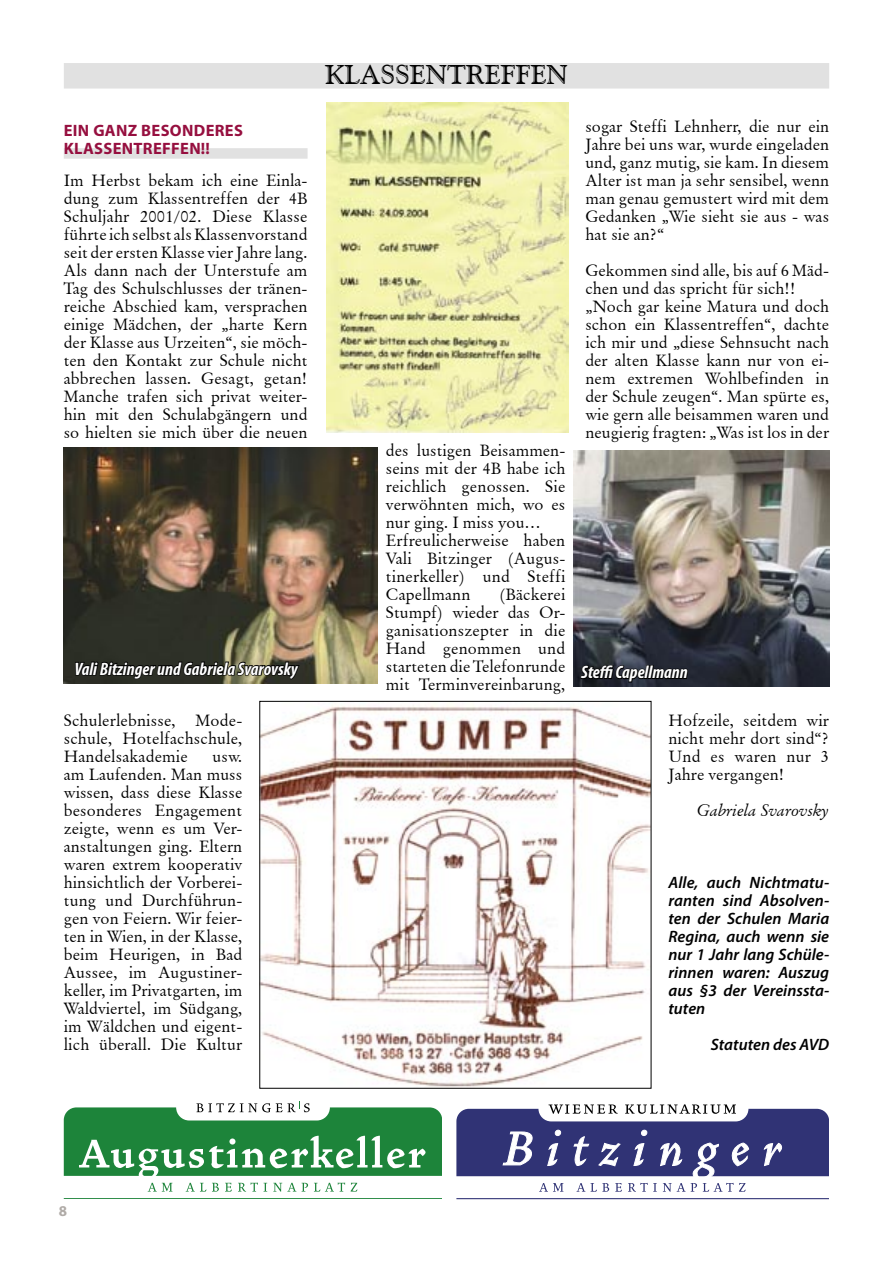
<style>
.page{position:relative;width:893px;height:1263px;background:#fff}
.page>*{position:absolute;margin:0;border:0;box-sizing:border-box;transform-origin:0 0}
.t1{font:27px "Goudy Handtooled BT";color:#000}
.t2{font:italic 700 condensed 18px "Myriad Pro";color:#fff}
.t3{font:16.5px/18px "Original Garamond BT";color:#000;text-align:justify}
.t4{font:italic 600 16.5px/18px "Myriad Pro";color:#000;text-align:justify}
.t5{font:700 16.5px/18px "Myriad Pro";letter-spacing:.02em;color:#960f3f}
.t6{font:italic 16.5px "Original Garamond BT";color:#000}
.t7{font:700 15px "Myriad Pro";color:#b0aba7}
</style>
<div class="page">
<div style="left:64px;top:148px;width:244px;height:11px;background:#e1e1e1"></div>
<div style="left:64px;top:63px;width:765px;height:26px;background:#e1e1e1"></div>
<img style="left:326px;top:102px;width:242px;height:330px">
<img style="left:64px;top:448px;width:313px;height:235px">
<hr style="left:456px;top:1198px;width:373px;height:1px;background:#303375">
<svg style="left:456px;top:1104px;width:373px;height:88px"></svg>
<hr style="left:64px;top:1198px;width:378px;height:1px;background:#1d843a">
<svg style="left:64px;top:1101px;width:378px;height:91px"></svg>
<img style="left:261px;top:705px;width:388px;height:382px">
<img style="left:574px;top:451px;width:255px;height:236px">
<svg style="left:579px;top:656px;width:110px;height:29px;background:#1d2129"></svg>
<svg style="left:74px;top:653px;width:227px;height:132px"></svg>
<h1 class="t1" style="left:325px;top:58px;width:244px">KLASSENTREFFEN</h1>
<p class="t3" style="left:585px;top:117px;width:245px">sogar Steffi Lehnherr, die nur ein Jahre bei uns war, wurde eingeladen und, ganz mutig, sie kam. In diesem Alter ist man ja sehr sensibel, wenn man genau gemustert wird mit dem Gedanken „Wie sieht sie aus - was hat sie an?“</p>
<p class="t3" style="left:585px;top:261px;width:245px;text-align:left">Gekommen sind alle, bis auf 6 Mäd&shy;chen und das spricht für sich!! „Noch gar keine Matura und doch schon ein Klassentreffen“, dachte ich mir und „diese Sehnsucht nach der alten Klasse kann nur von ei&shy;nem extremen Wohlbefinden in der Schule zeugen“. Man spürte es, wie gern alle beisammen waren und neugierig fragten: „Was ist los in der</p>
<p class="t5" style="left:64px;top:121px;width:181px">EIN GANZ BESONDERES<br>KLASSENTREFFEN!!</p>
<p class="t3" style="left:64px;top:171px;width:245px">Im Herbst bekam ich eine Einla&shy;dung zum Klassentreffen der 4B Schuljahr 2001/02. Diese Klasse führte ich selbst als Klassenvorstand seit der ersten Klasse vier Jahre lang.<br>Als dann nach der Unterstufe am Tag des Schulschlusses der tränen&shy;reiche Abschied kam, versprachen einige Mädchen, der „harte Kern der Klasse aus Urzeiten“, sie möch&shy;ten den Kontakt zur Schule nicht abbrechen lassen. Gesagt, getan!<br>Manche trafen sich privat weiter&shy;hin mit den Schulabgängern und so hielten sie mich über die neuen</p>
<p class="t3" style="left:386px;top:441px;width:181px;text-align:left">des lustigen Beisammen&shy;seins mit der 4B habe ich reichlich genossen. Sie verwöhnten mich, wo es nur ging. I miss you…<br>Erfreulicherweise haben<br>Vali Bitzinger (Augus&shy;tinerkeller) und Steffi<br>Capellmann</p>
<p class="t3" style="left:386px;top:585px;width:181px;text-indent:113px">(Bäckerei Stumpf) wieder das Or&shy;ganisationszepter in die Hand genommen und starteten die Telefonrunde mit Terminvereinbarung,</p>
<p class="t2" style="left:74px;top:659px;width:225px">Vali Bitzinger und Gabriela Svarovsky</p>
<p class="t2" style="left:581px;top:663px;width:108px">Steffi Capellmann</p>
<p class="t3" style="left:64px;top:711px;width:180px">Schulerlebnisse, Mode&shy;schule, Hotelfachschule, Handelsakademie</p>
<p class="t3" style="left:64px;top:747px;width:180px;text-indent:149px">usw. am Laufenden. Man muss wissen, dass diese Klasse besonderes Engagement zeigte, wenn es um Ver&shy;anstaltungen ging. Eltern waren extrem kooperativ hinsichtlich der Vorberei&shy;tung und Durchführun&shy;gen von Feiern. Wir feier&shy;ten in Wien, in der Klasse, beim Heurigen, in Bad Aussee, im Augustiner&shy;keller, im Privatgarten, im Waldviertel, im Südgang, im Wäldchen und eigent&shy;lich überall. Die Kultur</p>
<p class="t7" style="left:59px;top:1202px;width:10px">8</p>
<p class="t3" style="left:668px;top:711px;width:162px">Hofzeile, seitdem wir nicht mehr dort sind“?<br>Und es waren nur 3<br>Jahre vergangen!</p>
<p class="t6" style="left:697px;top:800px;width:134px">Gabriela Svarovsky</p>
<p class="t4" style="left:668px;top:873px;width:162px">Alle, auch Nichtmatu&shy;ranten sind Absolven&shy;ten der Schulen Maria Regina, auch wenn sie nur 1 Jahr lang Schüle&shy;rinnen waren: Auszug aus §3 der Vereinssta&shy;tuten</p>
<p class="t4" style="left:711px;top:1035px;width:120px">Statuten des AVD</p>
</div>
